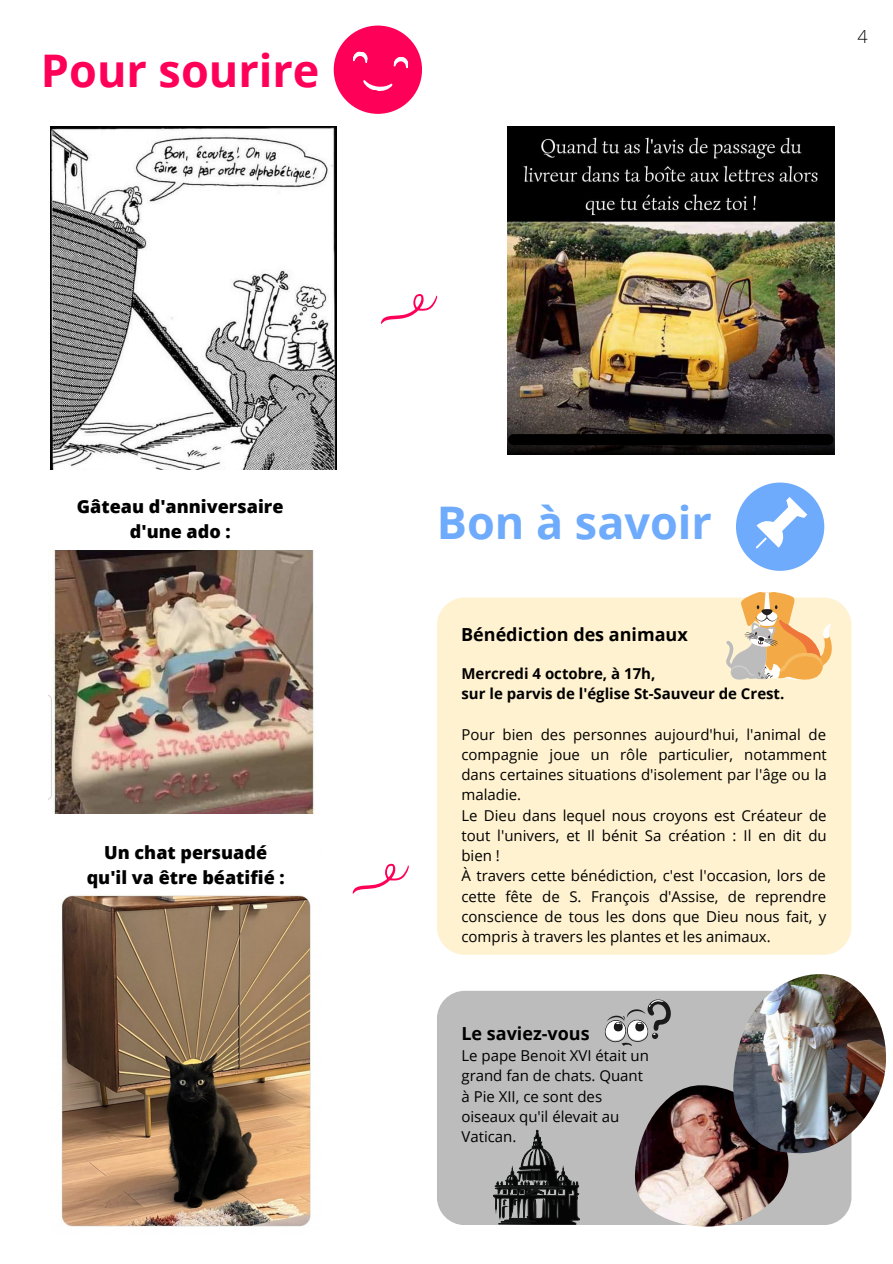
<style>
.page{position:relative;width:893px;height:1264px;background:#fff}
.page>*{position:absolute;margin:0;border:0;box-sizing:border-box;transform-origin:0 0}
.t1{font:700 45px "Open Sans";color:#ff0059}
.t2{font:700 45px "Open Sans";color:#6eabfc}
.t3{font:800 18px "Open Sans";color:#000}
.t4{font:700 18px "Open Sans";color:#000}
.t5{font:300 18px "Open Sans";color:#000}
.t6{font:15px/20.2px "Open Sans";color:#000;text-align:justify}
.t7{font:700 15px "Open Sans";color:#000}
</style>
<div class="page">
<div style="left:736px;top:482px;width:88px;height:89px;background:#6eabfc;border-radius:50%"></div>
<div style="left:334px;top:26px;width:88px;height:88px;background:#ff0059;border-radius:50%"></div>
<svg style="left:363px;top:80px;width:30px;height:11px"></svg>
<svg style="left:353px;top:51px;width:15px;height:12px"></svg>
<svg style="left:393px;top:57px;width:16px;height:12px"></svg>
<svg style="left:381px;top:294px;width:56px;height:30px"></svg>
<div style="left:437px;top:597px;width:414px;height:357px;background:#fff2d1;border-radius:28px"></div>
<svg style="left:756px;top:497px;width:51px;height:51px"></svg>
<div style="left:807px;top:169px;width:33px;height:56px;background:linear-gradient(to bottom,#fff,#fff)"></div>
<svg style="left:352px;top:863px;width:57px;height:31px"></svg>
<img style="left:50px;top:127px;width:287px;height:342px">
<img style="left:48px;top:550px;width:266px;height:263px">
<img style="left:508px;top:127px;width:326px;height:327px">
<div style="left:508px;top:434px;width:325px;height:11px;background:#000;border-radius:6px"></div>
<img style="left:61px;top:895px;width:250px;height:332px">
<svg style="left:725px;top:592px;width:110px;height:88px"></svg>
<div style="left:437px;top:990px;width:414px;height:235px;background:#bcbcbc;border-radius:28px"></div>
<svg style="left:604px;top:999px;width:66px;height:46px"></svg>
<img style="left:634px;top:1085px;width:154px;height:142px">
<svg style="left:493px;top:1129px;width:86px;height:95px"></svg>
<img style="left:733px;top:974px;width:153px;height:183px">
<p class="t1" style="left:41px;top:38px;width:280px">Pour sourire</p>
<p class="t5" style="left:857px;top:24px;width:12px">4</p>
<p class="t3" style="left:77px;top:493px;width:208px">Gâteau d'anniversaire</p>
<p class="t3" style="left:130px;top:518px;width:102px">d'une ado :</p>
<p class="t3" style="left:104px;top:839px;width:164px">Un chat persuadé</p>
<p class="t3" style="left:87px;top:864px;width:199px">qu'il va être béatifié :</p>
<p class="t2" style="left:437px;top:491px;width:276px">Bon à savoir</p>
<p class="t4" style="left:461px;top:621px;width:228px">Bénédiction des animaux</p>
<p class="t7" style="left:461px;top:663px;width:195px">Mercredi 4 octobre, à 17h,</p>
<p class="t7" style="left:461px;top:683px;width:324px">sur le parvis de l'église St-Sauveur de Crest.</p>
<p class="t6" style="left:461px;top:723px;width:367px">Pour bien des personnes aujourd'hui, l'animal de compagnie joue un rôle particulier, notamment dans certaines situations d'isolement par l'âge ou la maladie.</p>
<p class="t6" style="left:461px;top:804px;width:367px">Le Dieu dans lequel nous croyons est Créateur de tout l'univers, et Il bénit Sa création : Il en dit du bien !</p>
<p class="t6" style="left:461px;top:865px;width:366px">À travers cette bénédiction, c'est l'occasion, lors de cette fête de S. François d'Assise, de reprendre conscience de tous les dons que Dieu nous fait, y compris à travers les plantes et les animaux.</p>
<p class="t4" style="left:461px;top:1020px;width:130px">Le saviez-vous</p>
<p class="t6" style="left:461px;top:1045px;width:189px;text-align:left">Le pape Benoit XVI était un grand fan de chats. Quant à Pie XII, ce sont des oiseaux qu'il élevait au<br>Vatican.</p>
</div>
